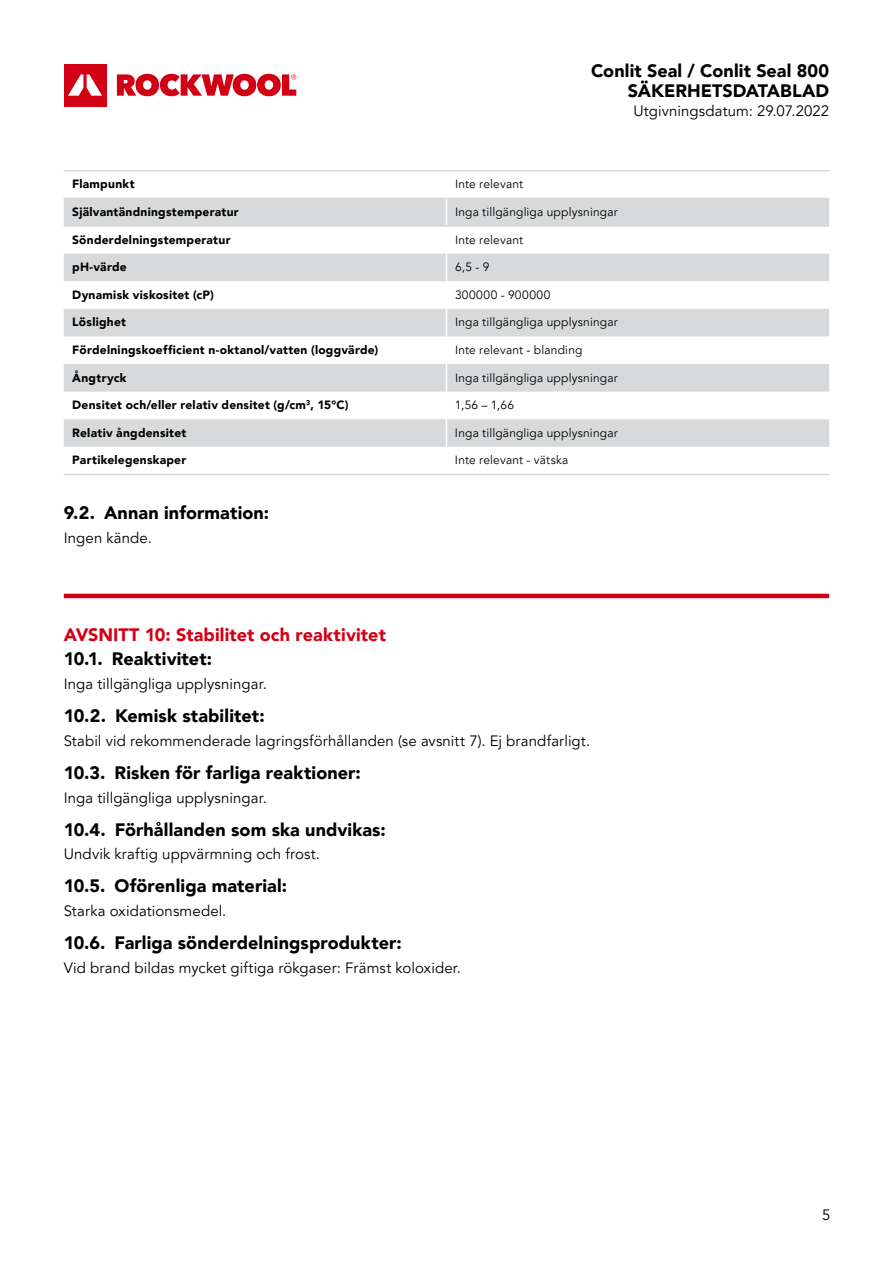
<style>
.page{position:relative;width:893px;height:1263px;background:#fff}
.page>*{position:absolute;margin:0;border:0;box-sizing:border-box;transform-origin:0 0}
.t1{font:900 18px/19.2px "Avenir LT Pro";letter-spacing:.005em;color:#000;text-align:right}
.t2{font:900 18px "Avenir LT Pro";letter-spacing:.005em;color:#d20014}
.t3{font:15px "Avenir LT Pro";letter-spacing:.005em;color:#000}
.t4{font:900 12px "Avenir LT Pro";letter-spacing:.02em;color:#000}
.t5{font:12px "Avenir LT Pro";letter-spacing:.015em;color:#000}
.t6{font:12px "Avenir LT Pro";letter-spacing:.045em;color:#000}
</style>
<div class="page">
<div style="left:64px;top:64px;width:42px;height:42px;background:#d20014"></div>
<svg style="left:68px;top:74px;width:34px;height:22px"></svg>
<svg style="left:117px;top:74px;width:179px;height:22px"></svg>
<hr style="left:64px;top:594px;width:765px;height:4px;background:#d20014">
<svg style="left:64px;top:197px;width:765px;height:277px"></svg>
<svg style="left:64px;top:199px;width:765px;height:248px;fill:#d8d9da"></svg>
<svg style="left:446px;top:197px;width:1px;height:277px"></svg>
<hr style="left:64px;top:474px;width:382px;height:1px;background:#d8d9da">
<hr style="left:446px;top:474px;width:383px;height:1px;background:#d8d9da">
<hr style="left:64px;top:225px;width:382px;height:2px;background:#d8d9da">
<hr style="left:446px;top:225px;width:383px;height:2px;background:#d8d9da">
<hr style="left:64px;top:198px;width:382px;height:1px;background:#d8d9da">
<hr style="left:446px;top:198px;width:383px;height:1px;background:#d8d9da">
<hr style="left:64px;top:170px;width:382px;height:2px;background:#d8d9da">
<hr style="left:446px;top:170px;width:383px;height:2px;background:#d8d9da">
<p class="t1" style="left:591px;top:62px;width:240px">Conlit Seal / Conlit Seal 800<br>SÄKERHETSDATABLAD</p>
<p class="t3" style="left:633px;top:102px;width:197px">Utgivningsdatum: 29.07.2022</p>
<p class="t4" style="left:72px;top:177px;width:64px">Flampunkt</p>
<p class="t5" style="left:455px;top:177px;width:70px">Inte relevant</p>
<p class="t4" style="left:72px;top:205px;width:168px">Självantändningstemperatur</p>
<p class="t5" style="left:455px;top:205px;width:164px">Inga tillgängliga upplysningar</p>
<p class="t4" style="left:72px;top:232px;width:160px">Sönderdelningstemperatur</p>
<p class="t5" style="left:455px;top:232px;width:70px">Inte relevant</p>
<p class="t4" style="left:72px;top:260px;width:56px">pH-värde</p>
<p class="t5" style="left:455px;top:260px;width:36px">6,5 - 9</p>
<p class="t4" style="left:72px;top:287px;width:143px">Dynamisk viskositet (cP)</p>
<p class="t6" style="left:455px;top:288px;width:97px">300000 - 900000</p>
<p class="t4" style="left:72px;top:315px;width:55px">Löslighet</p>
<p class="t5" style="left:455px;top:315px;width:164px">Inga tillgängliga upplysningar</p>
<p class="t4" style="left:72px;top:343px;width:308px">Fördelningskoefficient n-oktanol/vatten (loggvärde)</p>
<p class="t5" style="left:455px;top:343px;width:129px">Inte relevant - blanding</p>
<p class="t4" style="left:72px;top:370px;width:56px">Ångtryck</p>
<p class="t5" style="left:455px;top:370px;width:164px">Inga tillgängliga upplysningar</p>
<p class="t4" style="left:72px;top:398px;width:278px">Densitet och/eller relativ densitet (g/cm<sup>3</sup>, 15°C)</p>
<p class="t5" style="left:455px;top:398px;width:61px">1,56 – 1,66</p>
<p class="t4" style="left:72px;top:425px;width:116px">Relativ ångdensitet</p>
<p class="t5" style="left:455px;top:425px;width:164px">Inga tillgängliga upplysningar</p>
<p class="t4" style="left:72px;top:453px;width:116px">Partikelegenskaper</p>
<p class="t5" style="left:455px;top:453px;width:115px">Inte relevant - vätska</p>
<p class="t1" style="left:64px;top:503px;width:207px">9.2. Annan information:</p>
<p class="t3" style="left:64px;top:528px;width:90px">Ingen kände.</p>
<p class="t2" style="left:64px;top:624px;width:324px">AVSNITT 10: Stabilitet och reaktivitet</p>
<p class="t1" style="left:64px;top:649px;width:150px">10.1. Reaktivitet:</p>
<p class="t3" style="left:64px;top:675px;width:205px">Inga tillgängliga upplysningar.</p>
<p class="t1" style="left:64px;top:706px;width:202px">10.2. Kemisk stabilitet:</p>
<p class="t3" style="left:64px;top:732px;width:528px">Stabil vid rekommenderade lagringsförhållanden (se avsnitt 7). Ej brandfarligt.</p>
<p class="t1" style="left:64px;top:763px;width:299px">10.3. Risken för farliga reaktioner:</p>
<p class="t3" style="left:64px;top:788px;width:205px">Inga tillgängliga upplysningar.</p>
<p class="t1" style="left:64px;top:820px;width:323px">10.4. Förhållanden som ska undvikas:</p>
<p class="t3" style="left:64px;top:845px;width:258px">Undvik kraftig uppvärmning och frost.</p>
<p class="t1" style="left:64px;top:876px;width:225px">10.5. Oförenliga material:</p>
<p class="t3" style="left:64px;top:902px;width:164px">Starka oxidationsmedel.</p>
<p class="t1" style="left:64px;top:933px;width:339px">10.6. Farliga sönderdelningsprodukter:</p>
<p class="t3" style="left:64px;top:959px;width:399px">Vid brand bildas mycket giftiga rökgaser: Främst koloxider.</p>
<p class="t3" style="left:822px;top:1206px;width:10px">5</p>
</div>
